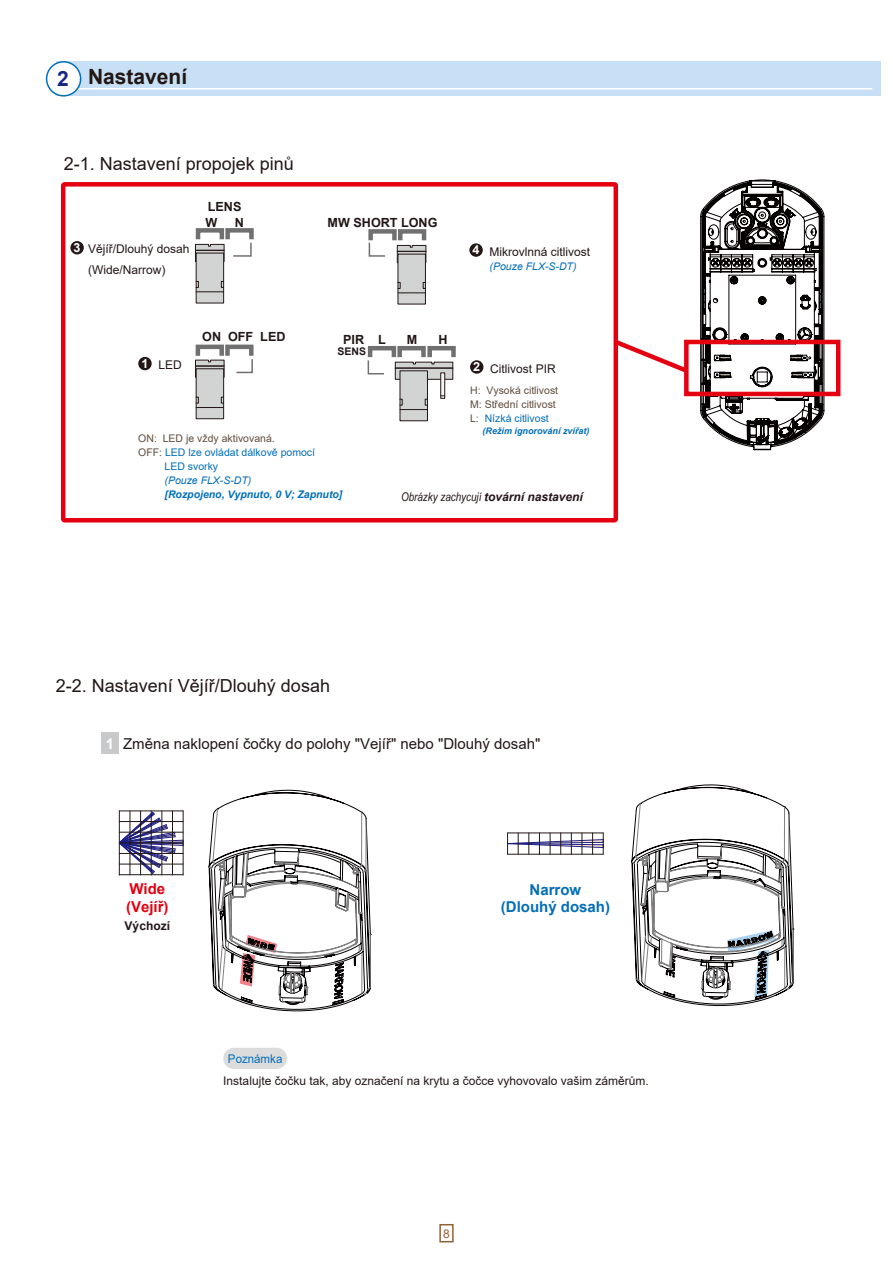
<style>
.page{position:relative;width:893px;height:1263px;background:#fff}
.page>*{position:absolute;margin:0;border:0;box-sizing:border-box;transform-origin:0 0}
.t1{font:700 21px "Arial";color:#221714}
.t2{font:18px "Arial";color:#221714}
.t3{font:15px "Arial";color:#221714}
.t4{font:700 15px/17.2px "Arial";color:#036eb8;text-align:center}
.t5{font:700 15px/17.2px "Arial";color:#e50011}
.t6{font:700 15px "Arial";color:#fff}
.t7{font:700 12.6px/15.8px "Arial";color:#221714}
.t8{font:12px/21px "Arial";color:#221714}
.t9{font:italic 12px "Arial Narrow";color:#221714}
.t10{font:12px "Arial";color:#036eb8;scale:.96 1}
.t11{font:700 12px "Arial";color:#221714}
.t12{font:12px "Arial";color:#946134}
.t13{font:10.5px/13.8px "Arial";color:#604c3e}
.t14{font:10.5px "Arial";color:#036eb8}
.t15{font:italic 10.5px "Arial";color:#036eb8}
.t16{font:italic 700 10.5px "Arial";color:#036eb8}
.t17{font:700 10.5px "Arial";color:#221714}
.t18{font:italic 700 9px "Arial";color:#036eb8}
.s1{color:#172987}
.s2{font-weight:700;font-size:12.6px;color:#fff}
.s3{color:#036eb8}
.s4{color:#604c3e}
.s5{font-family:"Arial";font-weight:700}
</style>
<div class="page">
<div style="left:439px;top:1224px;width:15px;height:18px;background:#fff;border:2px solid #946134"></div>
<svg style="left:700px;top:179px;width:124px;height:271px"></svg>
<div style="left:684px;top:340px;width:156px;height:56px;border:4px solid #e50011"></div>
<svg style="left:60px;top:182px;width:559px;height:341px"></svg>
<div style="left:56px;top:62px;width:825px;height:34px;background:#c7e0f5"></div>
<hr style="left:73px;top:88px;width:799px;height:2px;background:#fff">
<div style="left:47px;top:62px;width:34px;height:34px;background:#fff;border-radius:50%"></div>
<div style="left:46px;top:61px;width:35px;height:36px;border:2px solid #036eb8;border-radius:50%"></div>
<svg style="left:610px;top:336px;width:81px;height:40px"></svg>
<svg style="left:120px;top:812px;width:63px;height:62px"></svg>
<hr style="left:119px;top:811px;width:1px;height:64px;background:#221714">
<hr style="left:119px;top:842px;width:64px;height:1px;background:#221714">
<hr style="left:119px;top:832px;width:64px;height:1px;background:#221714">
<hr style="left:119px;top:821px;width:64px;height:1px;background:#221714">
<hr style="left:119px;top:811px;width:64px;height:1px;background:#221714">
<hr style="left:119px;top:853px;width:64px;height:1px;background:#221714">
<hr style="left:119px;top:864px;width:64px;height:1px;background:#221714">
<hr style="left:119px;top:874px;width:64px;height:1px;background:#221714">
<hr style="left:130px;top:811px;width:1px;height:64px;background:#221714">
<hr style="left:140px;top:811px;width:1px;height:64px;background:#221714">
<hr style="left:151px;top:811px;width:1px;height:64px;background:#221714">
<hr style="left:162px;top:811px;width:1px;height:64px;background:#221714">
<hr style="left:172px;top:811px;width:1px;height:64px;background:#221714">
<hr style="left:183px;top:811px;width:1px;height:64px;background:#221714">
<svg style="left:507px;top:833px;width:97px;height:21px"></svg>
<hr style="left:508px;top:854px;width:95px;height:1px;background:#221714">
<hr style="left:508px;top:833px;width:95px;height:1px;background:#221714">
<svg style="left:367px;top:359px;width:19px;height:16px"></svg>
<svg style="left:235px;top:358px;width:19px;height:16px"></svg>
<svg style="left:232px;top:241px;width:20px;height:16px"></svg>
<svg style="left:368px;top:241px;width:19px;height:16px"></svg>
<svg style="left:195px;top:244px;width:29px;height:18px"></svg>
<div style="left:196px;top:253px;width:28px;height:50px;background:#d2d3d3;border:1px solid #221714"></div>
<svg style="left:196px;top:278px;width:28px;height:15px"></svg>
<svg style="left:395px;top:362px;width:58px;height:18px"></svg>
<svg style="left:441px;top:373px;width:4px;height:25px"></svg>
<svg style="left:195px;top:360px;width:29px;height:18px"></svg>
<div style="left:196px;top:369px;width:28px;height:50px;background:#d2d3d3;border:1px solid #221714"></div>
<svg style="left:196px;top:393px;width:28px;height:15px"></svg>
<div style="left:400px;top:371px;width:28px;height:50px;background:#d2d3d3;border:1px solid #221714"></div>
<svg style="left:400px;top:395px;width:28px;height:15px"></svg>
<div style="left:101px;top:733px;width:17px;height:21px;background:#c8c9ca"></div>
<svg style="left:397px;top:245px;width:29px;height:18px"></svg>
<div style="left:398px;top:254px;width:28px;height:50px;background:#d2d3d3;border:1px solid #221714"></div>
<svg style="left:398px;top:279px;width:28px;height:15px"></svg>
<svg style="left:209px;top:790px;width:162px;height:221px"></svg>
<svg style="left:631px;top:784px;width:163px;height:222px"></svg>
<div style="left:223px;top:1048px;width:64px;height:21px;background:#dcdcdd;border-radius:11px"></div>
<h1 class="t1" style="left:57px;top:62px;width:132px"><span class="s1">2</span> Nastavení</h1>
<h2 class="t2" style="left:64px;top:152px;width:232px">2-1. Nastavení propojek pinů</h2>
<p class="t8" style="left:88px;top:238px;width:103px;text-indent:-14px"><span class="s2">3</span> Vějíř/Dlouhý dosah (Wide/Narrow)</p>
<p class="t7" style="left:205px;top:199px;width:38px">LENS<br>W</p>
<p class="t7" style="left:235px;top:215px;width:11px">N</p>
<p class="t8" style="left:141px;top:354px;width:42px"><span class="s2">1</span> LED</p>
<p class="t7" style="left:202px;top:329px;width:85px">ON OFF LED</p>
<p class="t7" style="left:328px;top:215px;width:111px">MW SHORT LONG</p>
<p class="t7" style="left:343px;top:332px;width:44px">PIR L</p>
<p class="t7" style="left:407px;top:332px;width:12px">M</p>
<p class="t7" style="left:438px;top:332px;width:11px">H</p>
<p class="t17" style="left:338px;top:344px;width:30px">SENS</p>
<p class="t8" style="left:473px;top:241px;width:119px"><span class="s2">4</span> Mikrovlnná citlivost</p>
<p class="t15" style="left:490px;top:260px;width:88px">(Pouze FLX-S-DT)</p>
<p class="t8" style="left:473px;top:358px;width:84px"><span class="s2">2</span> Citlivost PIR</p>
<p class="t13" style="left:470px;top:383px;width:90px">H: Vysoká citlivost<br>M: Střední citlivost<br>L: <span class="s3">Nízká citlivost</span></p>
<p class="t18" style="left:483px;top:425px;width:109px">(Režim ignorování zvířat)</p>
<p class="t13" style="left:138px;top:431px;width:138px">ON: LED je vždy aktivovaná.</p>
<p class="t14" style="left:138px;top:445px;width:178px"><span class="s4">OFF:</span> LED lze ovládat dálkově pomocí</p>
<p class="t14" style="left:165px;top:459px;width:55px">LED svorky</p>
<p class="t15" style="left:165px;top:473px;width:88px">(Pouze FLX-S-DT)</p>
<p class="t16" style="left:165px;top:487px;width:179px">[Rozpojeno, Vypnuto, 0 V; Zapnuto]</p>
<p class="t9" style="left:401px;top:489px;width:183px">Obrázky zachycují <span class="s5">tovární nastavení</span></p>
<h2 class="t2" style="left:56px;top:673px;width:276px">2-2. Nastavení Vějíř/Dlouhý dosah</h2>
<p class="t6" style="left:106px;top:733px;width:10px">1</p>
<p class="t3" style="left:123px;top:733px;width:419px">Změna naklopení čočky do polohy "Vejíř" nebo "Dlouhý dosah"</p>
<p class="t5" style="left:126px;top:880px;width:44px">Wide (Vejíř)</p>
<p class="t4" style="left:501px;top:881px;width:111px">Narrow (Dlouhý dosah)</p>
<p class="t11" style="left:125px;top:917px;width:47px">Výchozí</p>
<p class="t10" style="left:228px;top:1050px;width:58px">Poznámka</p>
<p class="t8" style="left:223px;top:1070px;width:427px">Instalujte čočku tak, aby označení na krytu a čočce vyhovovalo vašim záměrům.</p>
<p class="t12" style="left:443px;top:1225px;width:8px">8</p>
</div>
